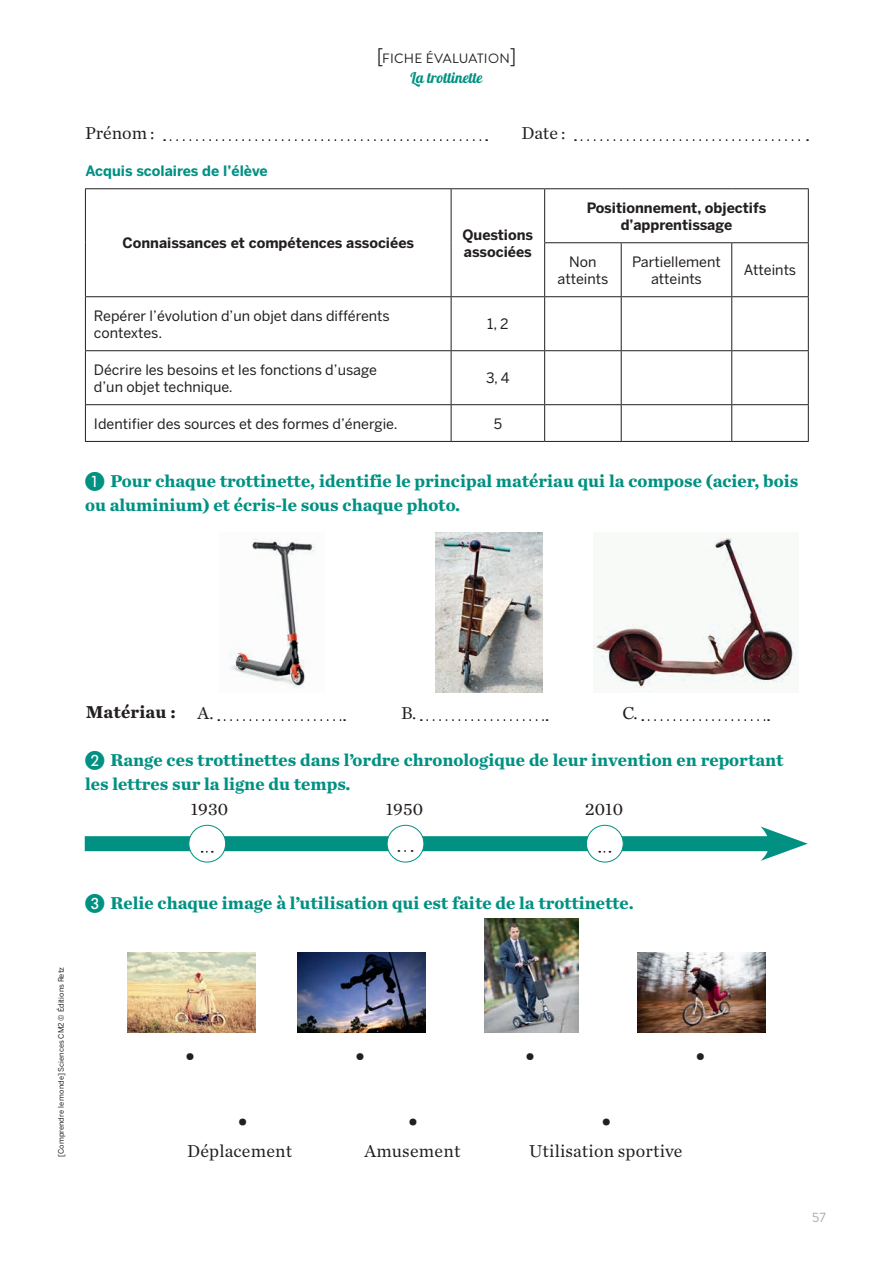
<style>
.page{position:relative;width:893px;height:1263px;background:#fff}
.page>*{position:absolute;margin:0;border:0;box-sizing:border-box;transform-origin:0 0}
.t1{font:28.5px "Benton Sans";color:#231f20}
.t2{font:700 18px/24px "Chronicle Text G1";color:#009182}
.t3{font:18px "Chronicle Text G1";letter-spacing:.01em;color:#231f20}
.t4{font:700 18px "Chronicle Text G1";letter-spacing:.01em;color:#231f20}
.t5{font:15px "Lobster 1.4";color:#009182}
.t6{font:14.25px/17.2px "Benton Sans";color:#231f20;text-align:center}
.t7{font:700 14.25px/17.2px "Benton Sans";color:#231f20}
.t8{font:700 14.25px "Benton Sans";color:#009182}
.t9{font:13.5px "Brandon Grotesque";letter-spacing:.02em;color:#231f20}
.t10{font:13.5px "Brandon Grotesque";color:#a8a9ad}
.t11{font:7.5px "Benton Sans";color:#231f20}
.s1{font-size:18.15px}
</style>
<div class="page">
<svg style="left:164px;top:139px;width:323px;height:2px"></svg>
<svg style="left:575px;top:139px;width:233px;height:2px"></svg>
<hr style="left:544px;top:242px;width:77px;height:1px;background:#231f20">
<hr style="left:621px;top:242px;width:111px;height:1px;background:#231f20">
<hr style="left:621px;top:243px;width:1px;height:53px;background:#231f20">
<hr style="left:732px;top:242px;width:77px;height:1px;background:#231f20">
<hr style="left:731px;top:243px;width:1px;height:53px;background:#231f20">
<hr style="left:451px;top:297px;width:1px;height:53px;background:#231f20">
<hr style="left:545px;top:296px;width:76px;height:1px;background:#231f20">
<hr style="left:621px;top:296px;width:111px;height:1px;background:#231f20">
<hr style="left:621px;top:297px;width:1px;height:53px;background:#231f20">
<hr style="left:732px;top:296px;width:77px;height:1px;background:#231f20">
<hr style="left:731px;top:297px;width:1px;height:53px;background:#231f20">
<hr style="left:85px;top:350px;width:366px;height:1px;background:#231f20">
<hr style="left:451px;top:350px;width:94px;height:1px;background:#231f20">
<hr style="left:451px;top:351px;width:1px;height:53px;background:#231f20">
<hr style="left:545px;top:350px;width:76px;height:1px;background:#231f20">
<hr style="left:621px;top:350px;width:111px;height:1px;background:#231f20">
<hr style="left:621px;top:351px;width:1px;height:53px;background:#231f20">
<hr style="left:732px;top:350px;width:77px;height:1px;background:#231f20">
<hr style="left:731px;top:351px;width:1px;height:53px;background:#231f20">
<hr style="left:85px;top:404px;width:366px;height:1px;background:#231f20">
<hr style="left:451px;top:404px;width:94px;height:1px;background:#231f20">
<hr style="left:451px;top:405px;width:1px;height:36px;background:#231f20">
<hr style="left:545px;top:404px;width:76px;height:1px;background:#231f20">
<hr style="left:621px;top:404px;width:111px;height:1px;background:#231f20">
<hr style="left:621px;top:405px;width:1px;height:36px;background:#231f20">
<hr style="left:732px;top:404px;width:77px;height:1px;background:#231f20">
<hr style="left:731px;top:405px;width:1px;height:36px;background:#231f20">
<hr style="left:85px;top:296px;width:366px;height:1px;background:#231f20">
<hr style="left:85px;top:297px;width:1px;height:53px;background:#231f20">
<hr style="left:451px;top:296px;width:94px;height:1px;background:#231f20">
<hr style="left:544px;top:297px;width:1px;height:53px;background:#231f20">
<hr style="left:85px;top:351px;width:1px;height:53px;background:#231f20">
<hr style="left:544px;top:351px;width:1px;height:53px;background:#231f20">
<hr style="left:85px;top:405px;width:1px;height:36px;background:#231f20">
<hr style="left:544px;top:405px;width:1px;height:36px;background:#231f20">
<hr style="left:85px;top:441px;width:366px;height:1px;background:#231f20">
<hr style="left:451px;top:441px;width:94px;height:1px;background:#231f20">
<hr style="left:808px;top:189px;width:1px;height:53px;background:#231f20">
<hr style="left:808px;top:243px;width:1px;height:53px;background:#231f20">
<hr style="left:808px;top:297px;width:1px;height:53px;background:#231f20">
<hr style="left:808px;top:351px;width:1px;height:53px;background:#231f20">
<hr style="left:808px;top:405px;width:1px;height:36px;background:#231f20">
<hr style="left:545px;top:441px;width:76px;height:1px;background:#231f20">
<hr style="left:621px;top:441px;width:111px;height:1px;background:#231f20">
<hr style="left:732px;top:441px;width:77px;height:1px;background:#231f20">
<hr style="left:545px;top:188px;width:76px;height:1px;background:#231f20">
<hr style="left:621px;top:188px;width:111px;height:1px;background:#231f20">
<hr style="left:732px;top:188px;width:77px;height:1px;background:#231f20">
<hr style="left:85px;top:188px;width:366px;height:1px;background:#231f20">
<hr style="left:85px;top:189px;width:1px;height:54px;background:#231f20">
<hr style="left:85px;top:243px;width:1px;height:53px;background:#231f20">
<hr style="left:451px;top:188px;width:94px;height:1px;background:#231f20">
<hr style="left:451px;top:189px;width:1px;height:54px;background:#231f20">
<hr style="left:544px;top:189px;width:1px;height:53px;background:#231f20">
<hr style="left:451px;top:243px;width:1px;height:53px;background:#231f20">
<hr style="left:544px;top:243px;width:1px;height:53px;background:#231f20">
<img style="left:229px;top:538px;width:87px;height:150px">
<svg style="left:225px;top:719px;width:120px;height:2px"></svg>
<img style="left:435px;top:532px;width:107px;height:160px">
<svg style="left:421px;top:719px;width:127px;height:2px"></svg>
<img style="left:593px;top:534px;width:203px;height:158px">
<svg style="left:649px;top:719px;width:120px;height:2px"></svg>
<div style="left:85px;top:836px;width:695px;height:15px;background:#009182"></div>
<svg style="left:760px;top:826px;width:48px;height:35px"></svg>
<div style="left:189px;top:825px;width:37px;height:37px;background:#fff;border-radius:50%"></div>
<svg style="left:202px;top:851px;width:11px;height:2px"></svg>
<div style="left:188px;top:825px;width:38px;height:37px;border:1px solid #009182;border-radius:50%"></div>
<div style="left:387px;top:825px;width:37px;height:37px;background:#fff;border-radius:50%"></div>
<div style="left:387px;top:825px;width:37px;height:37px;border:1px solid #009182;border-radius:50%"></div>
<div style="left:586px;top:825px;width:37px;height:37px;background:#fff;border-radius:50%"></div>
<svg style="left:599px;top:851px;width:11px;height:2px"></svg>
<div style="left:586px;top:825px;width:38px;height:37px;border:1px solid #009182;border-radius:50%"></div>
<img style="left:128px;top:952px;width:127px;height:81px">
<img style="left:298px;top:952px;width:127px;height:81px">
<img style="left:485px;top:918px;width:93px;height:115px">
<img style="left:638px;top:952px;width:127px;height:81px">
<p class="t9" style="left:377px;top:49px;width:140px"><span class="s1">[</span>FICHE ÉVALUATION<span class="s1">]</span></p>
<p class="t5" style="left:410px;top:68px;width:73px">La trottinette</p>
<p class="t3" style="left:85px;top:120px;width:71px">Prénom :</p>
<p class="t3" style="left:521px;top:120px;width:46px">Date :</p>
<p class="t8" style="left:85px;top:162px;width:184px">Acquis scolaires de l’élève</p>
<p class="t7" style="left:122px;top:234px;width:293px">Connaissances et compétences associées</p>
<p class="t7" style="left:463px;top:226px;width:72px">Questions associées</p>
<p class="t6" style="left:94px;top:307px;width:297px;text-align:left">Repérer l’évolution d’un objet dans différents contextes.</p>
<p class="t6" style="left:487px;top:315px;width:23px">1, 2</p>
<p class="t6" style="left:94px;top:361px;width:284px;text-align:left">Décrire les besoins et les fonctions d’usage d’un objet technique.</p>
<p class="t6" style="left:486px;top:369px;width:25px">3, 4</p>
<p class="t6" style="left:94px;top:415px;width:305px">Identifier des sources et des formes d’énergie.</p>
<p class="t6" style="left:494px;top:415px;width:10px">5</p>
<p class="t7" style="left:587px;top:199px;width:181px;text-align:center">Positionnement, objectifs d’apprentissage</p>
<p class="t6" style="left:557px;top:253px;width:52px">Non atteints</p>
<p class="t6" style="left:632px;top:253px;width:90px">Partiellement atteints</p>
<p class="t6" style="left:744px;top:261px;width:54px">Atteints</p>
<p class="t2" style="left:85px;top:468px;width:715px">❶ Pour chaque trottinette, identifie le principal matériau qui la compose (acier, bois ou aluminium) et écris-le sous chaque photo.</p>
<p class="t4" style="left:86px;top:697px;width:92px">Matériau :</p>
<p class="t3" style="left:198px;top:700px;width:18px">A.</p>
<p class="t3" style="left:401px;top:700px;width:17px">B.</p>
<p class="t3" style="left:622px;top:700px;width:17px">C.</p>
<p class="t2" style="left:85px;top:747px;width:700px">❷ Range ces trottinettes dans l’ordre chronologique de leur invention en reportant les lettres sur la ligne du temps.</p>
<p class="t3" style="left:191px;top:796px;width:39px">1930</p>
<p class="t3" style="left:386px;top:796px;width:39px">1950</p>
<p class="t3" style="left:585px;top:796px;width:40px">2010</p>
<p class="t2" style="left:85px;top:890px;width:550px">❸ Relie chaque image à l’utilisation qui est faite de la trottinette.</p>
<p class="t11" style="left:57px;top:1157px;width:191px;rotate:-90deg">[Comprendre le monde] Sciences CM2 © Éditions Retz</p>
<h1 class="t1" style="left:207px;top:1050px;width:15px;rotate:90deg">•</h1>
<h1 class="t1" style="left:377px;top:1050px;width:15px;rotate:90deg">•</h1>
<h1 class="t1" style="left:548px;top:1050px;width:15px;rotate:90deg">•</h1>
<h1 class="t1" style="left:718px;top:1050px;width:15px;rotate:90deg">•</h1>
<h1 class="t1" style="left:236px;top:1105px;width:15px">•</h1>
<p class="t3" style="left:187px;top:1137px;width:107px">Déplacement</p>
<h1 class="t1" style="left:406px;top:1105px;width:15px">•</h1>
<p class="t3" style="left:364px;top:1137px;width:98px">Amusement</p>
<h1 class="t1" style="left:600px;top:1105px;width:15px">•</h1>
<p class="t3" style="left:529px;top:1137px;width:155px">Utilisation sportive</p>
<p class="t10" style="left:812px;top:1208px;width:15px">57</p>
</div>
